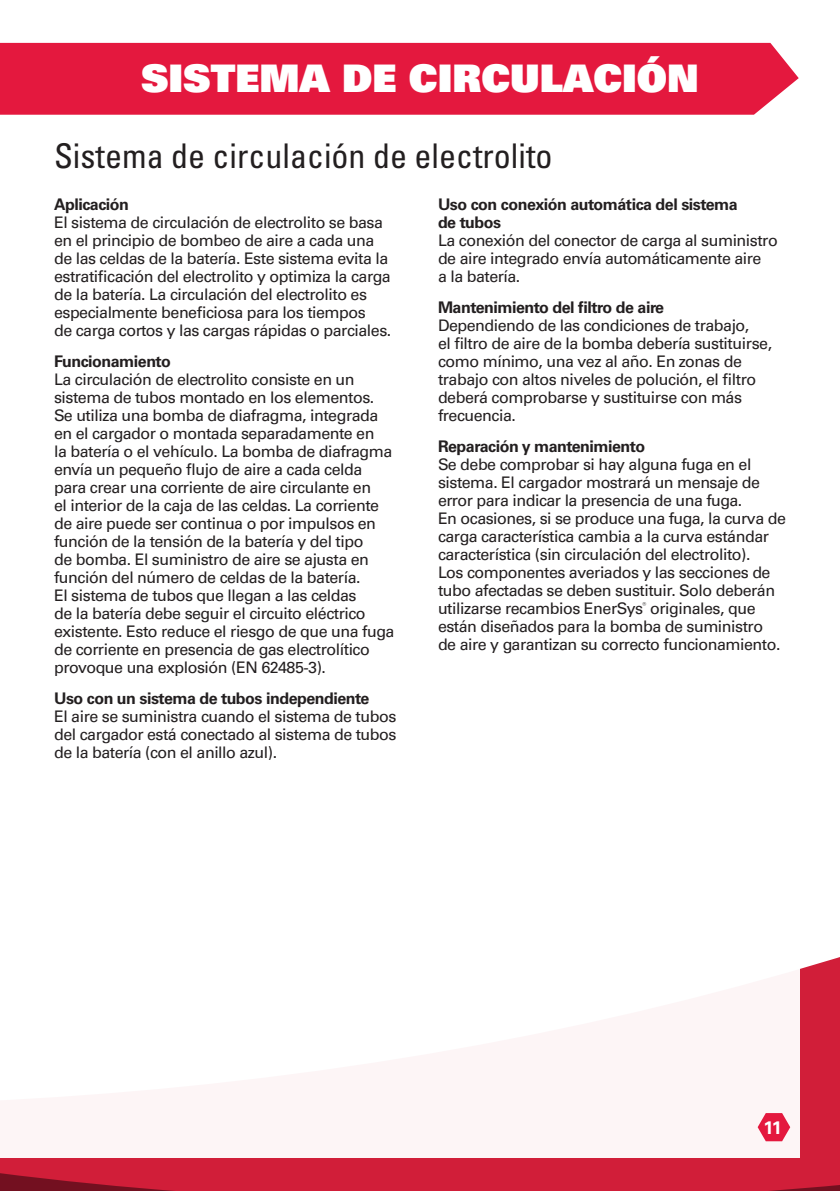
<style>
.page{position:relative;width:840px;height:1191px;background:#fff}
.page>*{position:absolute;margin:0;border:0;box-sizing:border-box;transform-origin:0 0}
.t1{font:38px "Univers LT Std X Black";color:#fff}
.t2{font:condensed 34px "Univers LT Pro";color:#231f20}
.t3{font:700 18px "Univers LT Pro 65";color:#fff}
.t4{font:16px/18px "Univers LT Pro 55 Roman";letter-spacing:-.03em;color:#231f20}
.t5{font:700 16px/18px "Univers LT Pro 65";letter-spacing:-.03em;color:#231f20}
</style>
<div class="page">
<svg style="left:0;top:957px;width:839px;height:234px;background:#ce243e"></svg>
<div style="left:0;top:945px;width:799px;height:212px;background:#fff"></div>
<div style="left:0;top:43px;width:798px;height:72px;background:#e4183e"></div>
<svg style="left:757px;top:1113px;width:32px;height:28px"></svg>
<h1 class="t1" style="left:141px;top:54px;width:559px">SISTEMA DE CIRCULACIÓN</h1>
<h2 class="t2" style="left:54px;top:135px;width:499px">Sistema de circulación de electrolito</h2>
<p class="t5" style="left:54px;top:196px;width:76px">Aplicación</p>
<p class="t4" style="left:54px;top:213px;width:338px">El sistema de circulación de electrolito se basa en el principio de bombeo de aire a cada una de las celdas de la batería. Este sistema evita la estratificación del electrolito y optimiza la carga de la batería. La circulación del electrolito es especialmente beneficiosa para los tiempos<br>de carga cortos y las cargas rápidas o parciales.</p>
<p class="t5" style="left:54px;top:353px;width:118px">Funcionamiento</p>
<p class="t4" style="left:54px;top:370px;width:341px">La circulación de electrolito consiste en un sistema de tubos montado en los elementos.<br>Se utiliza una bomba de diafragma, integrada en el cargador o montada separadamente en<br>la batería o el vehículo. La bomba de diafragma envía un pequeño flujo de aire a cada celda para crear una corriente de aire circulante en<br>el interior de la caja de las celdas. La corriente de aire puede ser continua o por impulsos en función de la tensión de la batería y del tipo<br>de bomba. El suministro de aire se ajusta en función del número de celdas de la batería.<br>El sistema de tubos que llegan a las celdas<br>de la batería debe seguir el circuito eléctrico existente. Esto reduce el riesgo de que una fuga de corriente en presencia de gas electrolítico provoque una explosión (EN 62485-3).</p>
<p class="t5" style="left:54px;top:689px;width:317px">Uso con un sistema de tubos independiente</p>
<p class="t4" style="left:54px;top:707px;width:344px;text-align:justify">El aire se suministra cuando el sistema de tubos del cargador está conectado al sistema de tubos de la batería (con el anillo azul).</p>
<p class="t5" style="left:438px;top:196px;width:301px">Uso con conexión automática del sistema de tubos</p>
<p class="t4" style="left:438px;top:231px;width:341px">La conexión del conector de carga al suministro de aire integrado envía automáticamente aire<br>a la batería.</p>
<p class="t5" style="left:438px;top:299px;width:227px">Mantenimiento del filtro de aire</p>
<p class="t4" style="left:438px;top:316px;width:335px">Dependiendo de las condiciones de trabajo,<br>el filtro de aire de la bomba debería sustituirse, como mínimo, una vez al año. En zonas de trabajo con altos niveles de polución, el filtro deberá comprobarse y sustituirse con más frecuencia.</p>
<p class="t5" style="left:438px;top:437px;width:208px">Reparación y mantenimiento</p>
<p class="t4" style="left:438px;top:455px;width:349px">Se debe comprobar si hay alguna fuga en el sistema. El cargador mostrará un mensaje de error para indicar la presencia de una fuga.<br>En ocasiones, si se produce una fuga, la curva de carga característica cambia a la curva estándar característica (sin circulación del electrolito).<br>Los componentes averiados y las secciones de tubo afectadas se deben sustituir. Solo deberán utilizarse recambios EnerSys<sup>®</sup> originales, que están diseñados para la bomba de suministro<br>de aire y garantizan su correcto funcionamiento.</p>
<p class="t3" style="left:763px;top:1116px;width:20px">11</p>
</div>
